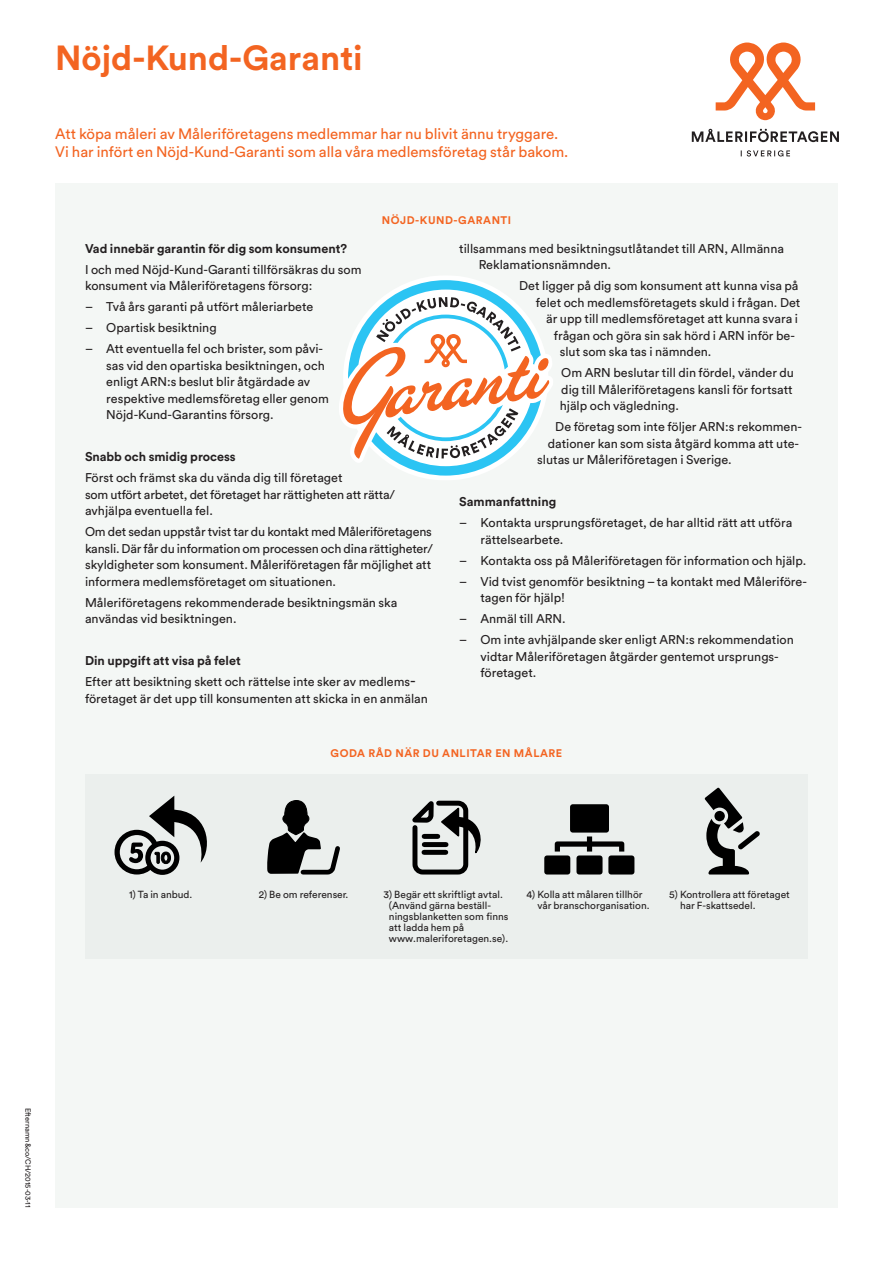
<style>
.page{position:relative;width:893px;height:1263px;background:#fff}
.page>*{position:absolute;margin:0;border:0;box-sizing:border-box;transform-origin:0 0}
.t1{font:700 34.5px "Circular Std";color:#f36421}
.t2{font:15px/18px "Circular Std";color:#f36421}
._1_-_Text{font:12.6px/16.5px "Circular Std";color:#231f20}
._1_-_Rubrik{font:700 12.6px "Circular Std";color:#231f20}
.Rubrik{font:700 10.95px "Circular Std";letter-spacing:.05em;color:#f36421}
.t3{font:10.2px/11.1px "Circular Std";color:#231f20}
.Brödtext{font:7.5px "Circular Std";color:#231f20}
</style>
<div class="page">
<div style="left:55px;top:183px;width:783px;height:1025px;background:#f4f7f5"></div>
<svg style="left:692px;top:129px;width:147px;height:13px"></svg>
<svg style="left:741px;top:150px;width:49px;height:7px"></svg>
<svg style="left:716px;top:43px;width:99px;height:77px"></svg>
<div style="left:85px;top:774px;width:723px;height:185px;background:#ebefed"></div>
<svg style="left:115px;top:796px;width:92px;height:78px"></svg>
<div style="left:145px;top:841px;width:34px;height:33px;border:5px solid #000;border-radius:50%"></div>
<svg style="left:267px;top:800px;width:73px;height:74px"></svg>
<svg style="left:412px;top:801px;width:69px;height:73px"></svg>
<div style="left:424px;top:834px;width:14px;height:5px;background:#000"></div>
<div style="left:424px;top:842px;width:22px;height:5px;background:#000"></div>
<div style="left:424px;top:850px;width:22px;height:5px;background:#000"></div>
<svg style="left:544px;top:804px;width:90px;height:70px"></svg>
<svg style="left:705px;top:788px;width:55px;height:86px"></svg>
<svg style="left:339px;top:276px;width:214px;height:204px"></svg>
<p class="t1" style="left:55px;top:36px;width:309px">Nöjd-Kund-Garanti</p>
<p class="t2" style="left:55px;top:124px;width:515px">Att köpa måleri av Måleriföretagens medlemmar har nu blivit ännu tryggare.<br>Vi har infört en Nöjd-Kund-Garanti som alla våra medlemsföretag står bakom.</p>
<p class="Rubrik" style="left:382px;top:213px;width:131px">NÖJD-KUND-GARANTI</p>
<p class="_1_-_Rubrik" style="left:85px;top:240px;width:264px">Vad innebär garantin för dig som konsument?</p>
<p class="_1_-_Text" style="left:85px;top:261px;width:278px">I och med Nöjd-Kund-Garanti tillförsäkras du som konsument via Måleriföretagens försorg:</p>
<p class="_1_-_Text" style="left:85px;top:298px;width:230px">– Två års garanti på utfört måleriarbete</p>
<p class="_1_-_Text" style="left:85px;top:319px;width:133px">– Opartisk besiktning</p>
<p class="_1_-_Text" style="left:106px;top:340px;width:224px;text-indent:-21px">– Att eventuella fel och brister, som påvi&shy;sas vid den opartiska besiktningen, och enligt ARN:s beslut blir åtgärdade av respektive medlemsföretag eller genom Nöjd-Kund-Garantins försorg.</p>
<p class="_1_-_Rubrik" style="left:85px;top:448px;width:152px">Snabb och smidig process</p>
<p class="_1_-_Text" style="left:85px;top:469px;width:311px">Först och främst ska du vända dig till företaget<br>som utfört arbetet, det företaget har rättigheten att rätta/ avhjälpa eventuella fel.</p>
<p class="_1_-_Text" style="left:85px;top:523px;width:350px">Om det sedan uppstår tvist tar du kontakt med Måleriföretagens kansli. Där får du information om processen och dina rättigheter/ skyldigheter som konsument. Måleriföretagen får möjlighet att informera medlemsföretaget om situationen.</p>
<p class="_1_-_Text" style="left:85px;top:594px;width:314px">Måleriföretagens rekommenderade besiktningsmän ska användas vid besiktningen.</p>
<p class="_1_-_Rubrik" style="left:85px;top:653px;width:157px">Din uppgift att visa på felet</p>
<p class="_1_-_Text" style="left:85px;top:673px;width:344px">Efter att besiktning skett och rättelse inte sker av medlems&shy;företaget är det upp till konsumenten att skicka in en anmälan</p>
<p class="_1_-_Text" style="left:479px;top:240px;width:307px;text-indent:-20px">tillsammans med besiktningsutlåtandet till ARN, Allmänna<br>Reklamationsnämnden.</p>
<p class="_1_-_Text" style="left:519px;top:277px;width:281px">Det ligger på dig som konsument att kunna visa på</p>
<p class="_1_-_Text" style="left:536px;top:294px;width:266px">felet och medlemsföretagets skuld i frågan. Det</p>
<p class="_1_-_Text" style="left:546px;top:310px;width:253px">är upp till medlemsföretaget att kunna svara i</p>
<p class="_1_-_Text" style="left:554px;top:327px;width:243px">frågan och göra sin sak hörd i ARN inför be-</p>
<p class="_1_-_Text" style="left:560px;top:343px;width:153px">slut som ska tas i nämnden.</p>
<p class="_1_-_Text" style="left:560px;top:364px;width:236px;text-align:justify">Om ARN beslutar till din fördel, vänder du dig till Måleriföretagens kansli för fortsatt hjälp och vägledning.</p>
<p class="_1_-_Text" style="left:555px;top:418px;width:248px">De företag som inte följer ARN:s rekommen-</p>
<p class="_1_-_Text" style="left:548px;top:435px;width:253px">dationer kan som sista åtgärd komma att ute-</p>
<p class="_1_-_Text" style="left:537px;top:451px;width:196px">slutas ur Måleriföretagen i Sverige.</p>
<p class="_1_-_Rubrik" style="left:459px;top:494px;width:99px">Sammanfattning</p>
<p class="_1_-_Text" style="left:480px;top:514px;width:313px;text-indent:-21px">– Kontakta ursprungsföretaget, de har alltid rätt att utföra rättelsearbete.</p>
<p class="_1_-_Text" style="left:459px;top:552px;width:349px">– Kontakta oss på Måleriföretagen för information och hjälp.</p>
<p class="_1_-_Text" style="left:480px;top:573px;width:328px;text-indent:-21px">– Vid tvist genomför besiktning – ta kontakt med Måleriföre&shy;tagen för hjälp!</p>
<p class="_1_-_Text" style="left:459px;top:610px;width:108px">– Anmäl till ARN.</p>
<p class="_1_-_Text" style="left:480px;top:631px;width:315px;text-indent:-21px">– Om inte avhjälpande sker enligt ARN:s rekommendation vidtar Måleriföretagen åtgärder gentemot ursprungs&shy;företaget.</p>
<p class="Rubrik" style="left:331px;top:746px;width:233px">GODA RÅD NÄR DU ANLITAR EN MÅLARE</p>
<p class="t3" style="left:129px;top:889px;width:65px">1) Ta in anbud.</p>
<p class="t3" style="left:259px;top:889px;width:91px">2) Be om referenser.</p>
<p class="t3" style="left:389px;top:889px;width:121px;text-indent:-5px">3) Begär ett skriftligt avtal. (Använd gärna beställ&shy;ningsblanketten som finns att ladda hem på www.maleriforetagen.se).</p>
<p class="t3" style="left:537px;top:889px;width:114px;text-indent:-11px">4) Kolla att målaren tillhör vår branschorganisation.</p>
<p class="t3" style="left:680px;top:889px;width:111px;text-indent:-11px">5) Kontrollera att företaget har F-skattsedel.</p>
<p class="Brödtext" style="left:33px;top:1107px;width:102px;rotate:90deg">Efternamn&amp;co/CH/2015-03-11</p>
</div>
